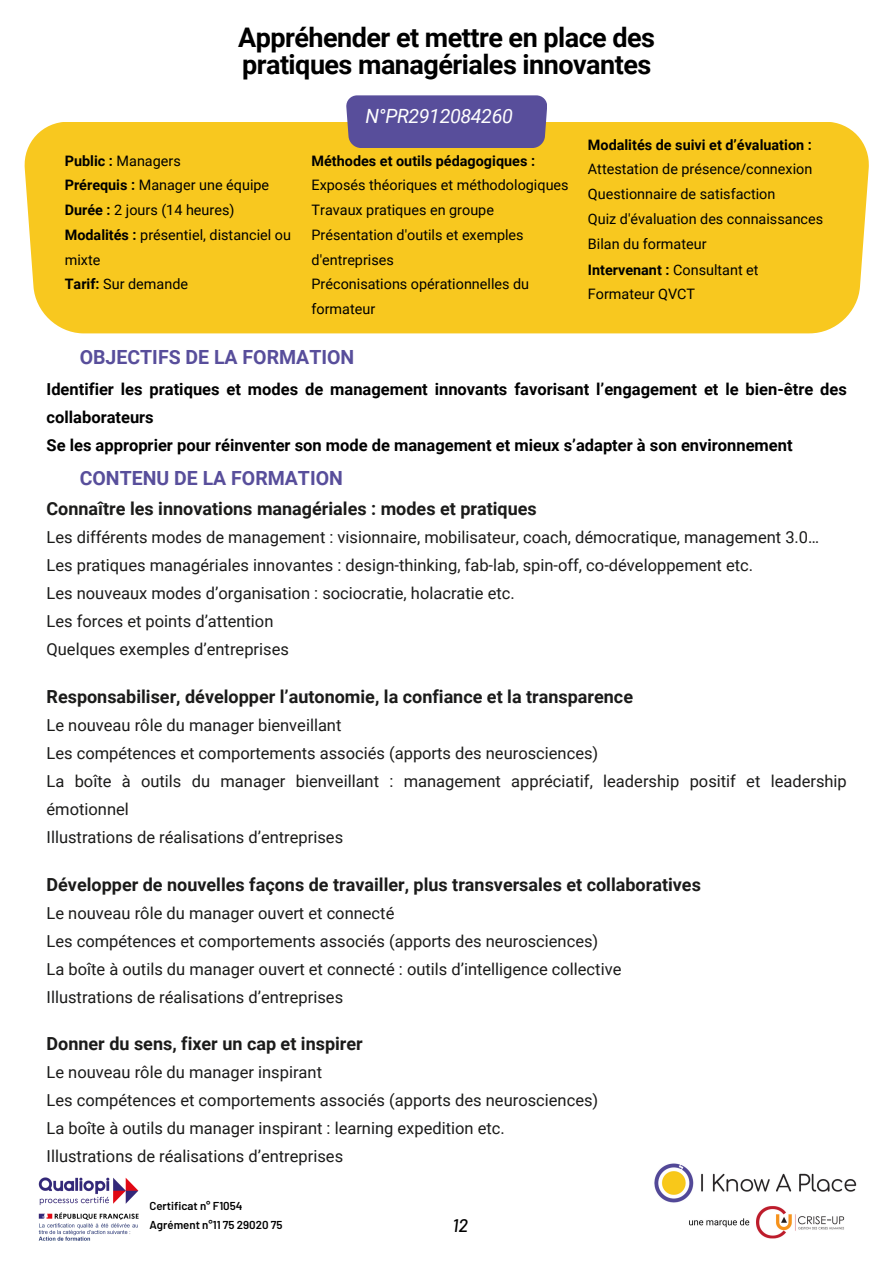
<style>
.page{position:relative;width:893px;height:1264px;background:#fff}
.page>*{position:absolute;margin:0;border:0;box-sizing:border-box;transform-origin:0 0}
.t1{font:700 27px "Roboto";letter-spacing:-.02em;color:#000}
.t2{font:italic 19.65px "Roboto";letter-spacing:-.02em;color:#fefefe}
.t3{font:700 19.5px "Roboto";color:#584e9b}
.t4{font:italic 500 18.15px "Barlow";color:#000}
.t5{font:700 18px "Roboto";color:#1b1b1a}
.t6{font:16.5px/28px "Roboto";color:#1b1b1a}
.t7{font:700 16.5px/28.2px "Roboto";color:#000}
.t8{font:14.4px/24.8px "Roboto";color:#000}
.t9{font:700 14.4px "Roboto";color:#000}
.t10{font:600 11.4px "Barlow";color:#000}
.s1{font-weight:700}
</style>
<div class="page">
<div style="left:25px;top:122px;width:843px;height:211px;background:#f8c81f"></div>
<div style="left:346px;top:95px;width:201px;height:53px;background:#584e9b"></div>
<img style="left:654px;top:1163px;width:203px;height:75px">
<img style="left:38px;top:1177px;width:100px;height:64px">
<p class="t1" style="left:238px;top:22px;width:418px">Appréhender et mettre en place des</p>
<p class="t1" style="left:242px;top:49px;width:410px">pratiques managériales innovantes</p>
<p class="t8" style="left:65px;top:148px;width:118px"><span class="s1">Public :</span> Managers</p>
<p class="t8" style="left:65px;top:173px;width:206px"><span class="s1">Prérequis :</span> Manager une équipe</p>
<p class="t8" style="left:65px;top:198px;width:171px"><span class="s1">Durée :</span> 2 jours (14 heures)</p>
<p class="t8" style="left:65px;top:223px;width:228px"><span class="s1">Modalités :</span> présentiel, distanciel ou mixte</p>
<p class="t8" style="left:65px;top:272px;width:125px"><span class="s1">Tarif:</span> Sur demande</p>
<p class="t2" style="left:365px;top:105px;width:149px">N°PR2912084260</p>
<p class="t9" style="left:311px;top:152px;width:225px">Méthodes et outils pédagogiques :</p>
<p class="t8" style="left:311px;top:173px;width:258px">Exposés théoriques et méthodologiques</p>
<p class="t8" style="left:311px;top:198px;width:184px">Travaux pratiques en groupe</p>
<p class="t8" style="left:311px;top:223px;width:213px">Présentation d'outils et exemples d'entreprises</p>
<p class="t8" style="left:311px;top:272px;width:219px">Préconisations opérationnelles du formateur</p>
<p class="t9" style="left:588px;top:136px;width:225px">Modalités de suivi et d’évaluation :</p>
<p class="t8" style="left:588px;top:157px;width:226px">Attestation de présence/connexion</p>
<p class="t8" style="left:588px;top:182px;width:189px">Questionnaire de satisfaction</p>
<p class="t8" style="left:588px;top:206px;width:237px">Quiz d'évaluation des connaissances</p>
<p class="t8" style="left:588px;top:231px;width:120px">Bilan du formateur</p>
<p class="t8" style="left:588px;top:257px;width:172px"><span class="s1">Intervenant :</span> Consultant et<br>Formateur QVCT</p>
<p class="t3" style="left:80px;top:346px;width:276px">OBJECTIFS DE LA FORMATION</p>
<p class="t7" style="left:47px;top:375px;width:801px">Identifier les pratiques et modes de management innovants favorisant l’engagement et le bien-être des collaborateurs</p>
<p class="t7" style="left:47px;top:431px;width:747px">Se les approprier pour réinventer son mode de management et mieux s’adapter à son environnement</p>
<p class="t3" style="left:80px;top:467px;width:265px">CONTENU DE LA FORMATION</p>
<p class="t5" style="left:47px;top:498px;width:491px">Connaître les innovations managériales : modes et pratiques</p>
<p class="t6" style="left:47px;top:523px;width:774px">Les différents modes de management : visionnaire, mobilisateur, coach, démocratique, management 3.0…</p>
<p class="t6" style="left:47px;top:551px;width:708px">Les pratiques managériales innovantes : design-thinking, fab-lab, spin-off, co-développement etc.</p>
<p class="t6" style="left:47px;top:579px;width:470px">Les nouveaux modes d’organisation : sociocratie, holacratie etc.</p>
<p class="t6" style="left:47px;top:607px;width:228px">Les forces et points d’attention</p>
<p class="t6" style="left:47px;top:635px;width:244px">Quelques exemples d’entreprises</p>
<p class="t5" style="left:47px;top:686px;width:588px">Responsabiliser, développer l’autonomie, la confiance et la transparence</p>
<p class="t6" style="left:47px;top:711px;width:296px">Le nouveau rôle du manager bienveillant</p>
<p class="t6" style="left:47px;top:739px;width:553px">Les compétences et comportements associés (apports des neurosciences)</p>
<p class="t6" style="left:47px;top:767px;width:801px">La boîte à outils du manager bienveillant : management appréciatif, leadership positif et leadership émotionnel</p>
<p class="t6" style="left:47px;top:823px;width:298px">Illustrations de réalisations d’entreprises</p>
<p class="t5" style="left:47px;top:874px;width:655px">Développer de nouvelles façons de travailler, plus transversales et collaboratives</p>
<p class="t6" style="left:47px;top:899px;width:349px">Le nouveau rôle du manager ouvert et connecté</p>
<p class="t6" style="left:47px;top:927px;width:553px">Les compétences et comportements associés (apports des neurosciences)</p>
<p class="t6" style="left:47px;top:955px;width:576px">La boîte à outils du manager ouvert et connecté : outils d’intelligence collective</p>
<p class="t6" style="left:47px;top:983px;width:298px">Illustrations de réalisations d’entreprises</p>
<p class="t5" style="left:47px;top:1033px;width:318px">Donner du sens, fixer un cap et inspirer</p>
<p class="t6" style="left:47px;top:1058px;width:277px">Le nouveau rôle du manager inspirant</p>
<p class="t6" style="left:47px;top:1086px;width:553px">Les compétences et comportements associés (apports des neurosciences)</p>
<p class="t6" style="left:47px;top:1114px;width:459px">La boîte à outils du manager inspirant : learning expedition etc.</p>
<p class="t6" style="left:47px;top:1142px;width:298px">Illustrations de réalisations d’entreprises</p>
<p class="t10" style="left:149px;top:1198px;width:95px">Certificat n° F1054</p>
<p class="t10" style="left:149px;top:1217px;width:135px">Agrément n°11 75 29020 75</p>
<p class="t4" style="left:452px;top:1213px;width:17px">12</p>
</div>
